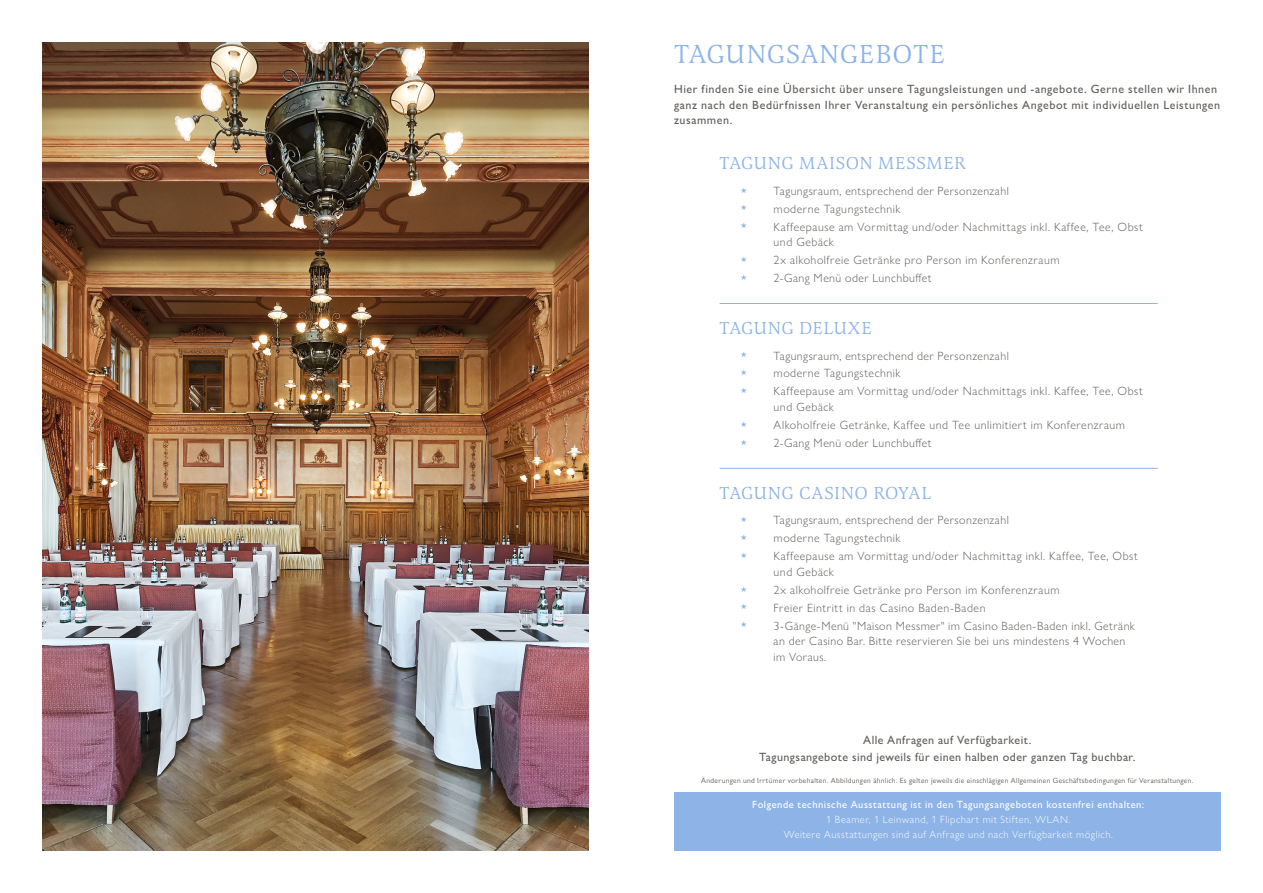
<style>
.page{position:relative;width:1263px;height:893px;background:#fff}
.page>*{position:absolute;margin:0;border:0;box-sizing:border-box;transform-origin:0 0}
.t1{font:27px "Latienne URW";letter-spacing:.03em;color:#8db3e7}
.t2{font:18px "Latienne URW";letter-spacing:.015em;color:#8db3e7}
.t3{font:300 12px/15.8px "Gill Sans Nova";letter-spacing:.04em;color:#605d5a}
.t4{font:500 12px/15.8px "Gill Sans Nova";letter-spacing:.045em;color:#605d5a}
.t5{font:300 10.5px/15px "Gill Sans Nova";letter-spacing:.05em;color:#fff;text-align:center}
.t6{font:500 10.5px "Gill Sans Nova";letter-spacing:.05em;color:#fff}
.t7{font:7.5px "Gill Sans Nova";letter-spacing:.045em;color:#605d5a}
</style>
<div class="page">
<img style="left:43px;top:43px;width:546px;height:808px">
<hr style="left:720px;top:303px;width:437px;height:1px;background:#8db3e7">
<hr style="left:720px;top:468px;width:437px;height:1px;background:#8db3e7">
<div style="left:674px;top:791px;width:546px;height:59px;background:#8db3e7"></div>
<h1 class="t1" style="left:674px;top:37px;width:273px">TAGUNGSANGEBOTE</h1>
<p class="t4" style="left:674px;top:81px;width:548px">Hier finden Sie eine Übersicht über unsere Tagungsleistungen und -angebote. Gerne stellen wir Ihnen ganz nach den Bedürfnissen Ihrer Veranstaltung ein persönliches Angebot mit individuellen Leistungen zusammen.</p>
<h2 class="t2" style="left:720px;top:152px;width:248px">TAGUNG MAISON MESSMER</h2>
<p class="t3" style="left:741px;top:183px;width:269px"><sup>★</sup> Tagungsraum, entsprechend der Personzenzahl</p>
<p class="t3" style="left:741px;top:201px;width:161px"><sup>★</sup> moderne Tagungstechnik</p>
<p class="t3" style="left:774px;top:218px;width:370px;text-indent:-33px"><sup>★</sup> Kaffeepause am Vormittag und/oder Nachmittags inkl. Kaffee, Tee, Obst und Gebäck</p>
<p class="t3" style="left:741px;top:252px;width:320px"><sup>★</sup> 2x alkoholfreie Getränke pro Person im Konferenzraum</p>
<p class="t3" style="left:741px;top:270px;width:192px"><sup>★</sup> 2-Gang Menü oder Lunchbuffet</p>
<h2 class="t2" style="left:720px;top:317px;width:154px">TAGUNG DELUXE</h2>
<p class="t3" style="left:741px;top:347px;width:269px"><sup>★</sup> Tagungsraum, entsprechend der Personzenzahl</p>
<p class="t3" style="left:741px;top:365px;width:161px"><sup>★</sup> moderne Tagungstechnik</p>
<p class="t3" style="left:774px;top:383px;width:370px;text-indent:-33px"><sup>★</sup> Kaffeepause am Vormittag und/oder Nachmittags inkl. Kaffee, Tee, Obst und Gebäck</p>
<p class="t3" style="left:741px;top:417px;width:386px"><sup>★</sup> Alkoholfreie Getränke, Kaffee und Tee unlimitiert im Konferenzraum</p>
<p class="t3" style="left:741px;top:435px;width:192px"><sup>★</sup> 2-Gang Menü oder Lunchbuffet</p>
<h2 class="t2" style="left:720px;top:482px;width:213px">TAGUNG CASINO ROYAL</h2>
<p class="t3" style="left:741px;top:512px;width:269px"><sup>★</sup> Tagungsraum, entsprechend der Personzenzahl</p>
<p class="t3" style="left:741px;top:530px;width:161px"><sup>★</sup> moderne Tagungstechnik</p>
<p class="t3" style="left:774px;top:548px;width:366px;text-indent:-33px"><sup>★</sup> Kaffeepause am Vormittag und/oder Nachmittag inkl. Kaffee, Tee, Obst und Gebäck</p>
<p class="t3" style="left:741px;top:582px;width:320px"><sup>★</sup> 2x alkoholfreie Getränke pro Person im Konferenzraum</p>
<p class="t3" style="left:741px;top:600px;width:246px"><sup>★</sup> Freier Eintritt in das Casino Baden-Baden</p>
<p class="t3" style="left:774px;top:617px;width:363px;text-indent:-33px"><sup>★</sup> 3-Gänge-Menü "Maison Messmer" im Casino Baden-Baden inkl. Getränk an der Casino Bar. Bitte reservieren Sie bei uns mindestens 4 Wochen im Voraus.</p>
<p class="t4" style="left:759px;top:732px;width:378px;line-height:16.5px;text-align:center">Alle Anfragen auf Verfügbarkeit.<br>Tagungsangebote sind jeweils für einen halben oder ganzen Tag buchbar.</p>
<p class="t7" style="left:701px;top:776px;width:494px">Änderungen und Irrtümer vorbehalten. Abbildungen ähnlich. Es gelten jeweils die einschlägigen Allgemeinen Geschäftsbedingungen für Veranstaltungen.</p>
<p class="t6" style="left:752px;top:798px;width:394px">Folgende technische Ausstattung ist in den Tagungsangeboten kostenfrei enthalten:</p>
<p class="t5" style="left:784px;top:812px;width:331px">1 Beamer, 1 Leinwand, 1 Flipchart mit Stiften, WLAN.<br>Weitere Ausstattungen sind auf Anfrage und nach Verfügbarkeit möglich.</p>
</div>
